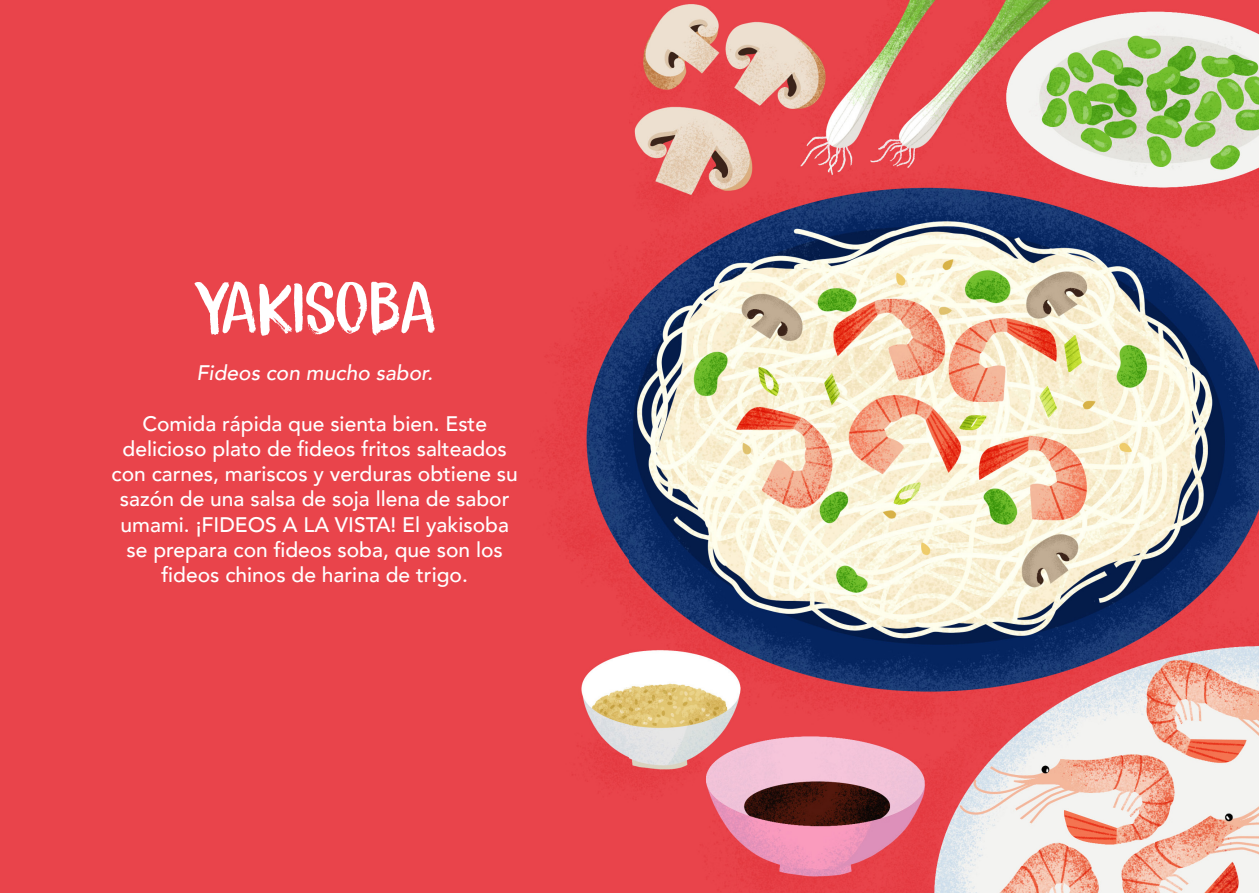
<style>
.page{position:relative;width:1259px;height:893px;background:#fff}
.page>*{position:absolute;margin:0;border:0;box-sizing:border-box;transform-origin:0 0}
.Heading_oblique{font:75px "Senko Hanabi DEMO";letter-spacing:-.01em;color:#fff}
.Para_medium{font:500 21px/25.2px "Avenir";color:#fff;text-align:center}
.Para_medium-2{font:italic 500 21px "Avenir";color:#fff}
</style>
<div class="page">
<img style="left:0;top:0;width:1259px;height:893px">
<p class="Heading_oblique" style="left:194px;top:267px;width:244px">YAKISOBA</p>
<p class="Para_medium-2" style="left:197px;top:361px;width:238px">Fideos con mucho sabor.</p>
<p class="Para_medium" style="left:112px;top:410px;width:408px">Comida rápida que sienta bien. Este delicioso plato de fideos fritos salteados con carnes, mariscos y verduras obtiene su sazón de una salsa de soja llena de sabor umami. ¡FIDEOS A LA VISTA! El yakisoba se prepara con fideos soba, que son los fideos chinos de harina de trigo.</p>
</div>
